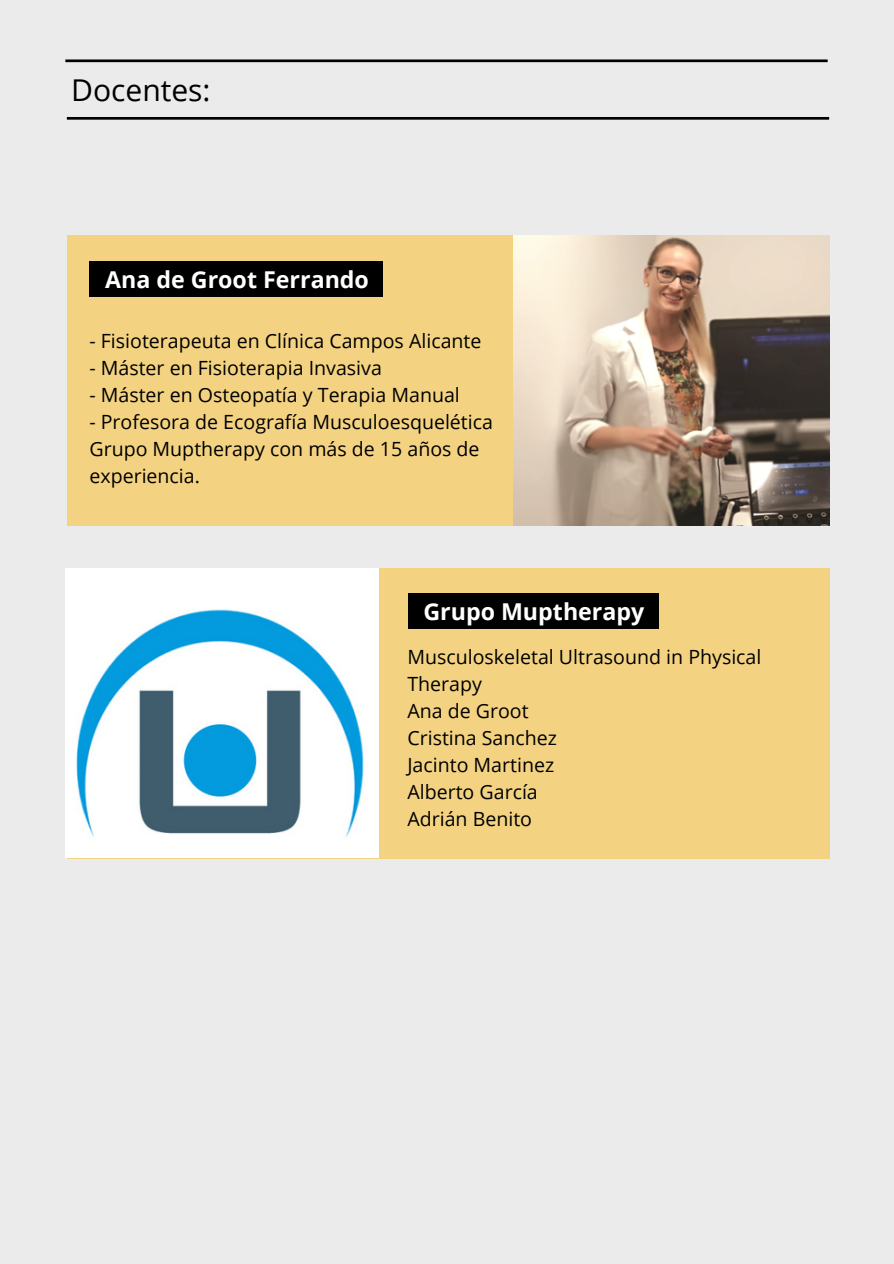
<style>
.page{position:relative;width:894px;height:1264px;background:#fff}
.page>*{position:absolute;margin:0;border:0;box-sizing:border-box;transform-origin:0 0}
.t1{font:30px "Open Sans";color:#000}
.t2{font:700 23.25px "Open Sans";color:#fff}
.t3{font:19.5px/27px "Open Sans";color:#000}
</style>
<div class="page">
<div style="left:0;top:0;width:893px;height:1263px;background:#ebebeb"></div>
<svg style="left:65px;top:59px;width:762px;height:3px;background:#252525"></svg>
<svg style="left:67px;top:117px;width:761px;height:3px;background:#191919"></svg>
<div style="left:67px;top:236px;width:761px;height:290px;background:#f3d382"></div>
<img style="left:513px;top:236px;width:315px;height:289px">
<div style="left:89px;top:261px;width:294px;height:36px;background:#000"></div>
<div style="left:67px;top:568px;width:761px;height:290px;background:#f3d382"></div>
<div style="left:408px;top:593px;width:251px;height:36px;background:#000"></div>
<img style="left:65px;top:568px;width:313px;height:289px">
<h1 class="t1" style="left:71px;top:69px;width:141px">Docentes:</h1>
<p class="t2" style="left:105px;top:263px;width:265px">Ana de Groot Ferrando</p>
<p class="t3" style="left:89px;top:326px;width:393px">- Fisioterapeuta en Clínica Campos Alicante</p>
<p class="t3" style="left:89px;top:353px;width:294px">- Máster en Fisioterapia Invasiva</p>
<p class="t3" style="left:89px;top:381px;width:372px">- Máster en Osteopatía y Terapia Manual</p>
<p class="t3" style="left:89px;top:408px;width:405px">- Profesora de Ecografía Musculoesquelética<br>Grupo Muptherapy con más de 15 años de experiencia.</p>
<p class="t2" style="left:423px;top:595px;width:222px">Grupo Muptherapy</p>
<p class="t3" style="left:407px;top:643px;width:355px">Musculoskeletal Ultrasound in Physical<br>Therapy<br>Ana de Groot<br>Cristina Sanchez<br>Jacinto Martinez<br>Alberto García<br>Adrián Benito</p>
</div>
